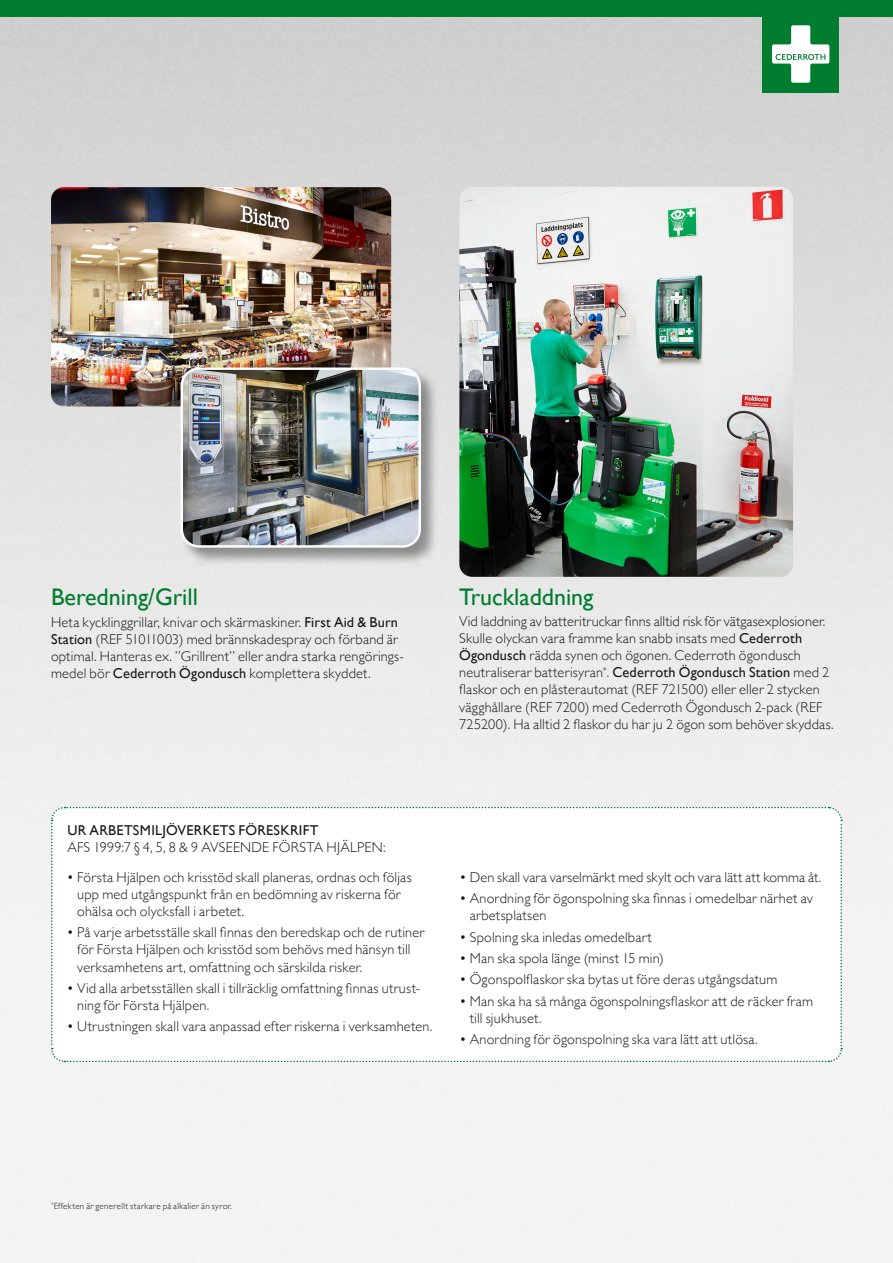
<style>
.page{position:relative;width:893px;height:1263px;background:#fff}
.page>*{position:absolute;margin:0;border:0;box-sizing:border-box;transform-origin:0 0}
.t1{font:24px "Gill Sans";color:#007d2f}
.t2{font:300 14.25px/17.1px "Gill Sans";letter-spacing:.015em;color:#181816}
.t3{font:14.25px "Gill Sans";letter-spacing:.02em;color:#181816}
.t4{font:300 9px "Gill Sans";letter-spacing:.035em;color:#181816}
.s1{font-weight:400}
</style>
<div class="page">
<img style="left:0;top:17px;width:893px;height:1246px">
<img style="left:51px;top:187px;width:340px;height:219px">
<div style="left:181px;top:367px;width:258px;height:199px;background:#181816;opacity:.43"></div>
<img style="left:182px;top:369px;width:238px;height:177px">
<div style="left:181px;top:367px;width:240px;height:181px;border:2px solid #fff;border-radius:17px"></div>
<img style="left:459px;top:187px;width:334px;height:390px">
<svg style="left:50px;top:806px;width:793px;height:257px"></svg>
<div style="left:0;top:0;width:893px;height:17px;background:#007d2f"></div>
<div style="left:762px;top:16px;width:77px;height:76px;background:#007d2f"></div>
<svg style="left:772px;top:25px;width:57px;height:58px"></svg>
<h1 class="t1" style="left:51px;top:583px;width:149px">Beredning/Grill</h1>
<h1 class="t1" style="left:459px;top:583px;width:136px">Truckladdning</h1>
<p class="t2" style="left:51px;top:613px;width:354px">Heta kycklinggrillar, knivar och skärmaskiner. <span class="s1">First Aid &amp; Burn Station</span> (REF 51011003) med brännskadespray och förband är optimal. Hanteras ex. ”Grillrent” eller andra starka rengörings&shy;medel bör <span class="s1">Cederroth Ögondusch</span> komplettera skyddet.</p>
<p class="t2" style="left:459px;top:612px;width:376px">Vid laddning av batteritruckar finns alltid risk för vätgasexplosioner.<br>Skulle olyckan vara framme kan snabb insats med <span class="s1">Cederroth Ögondusch</span> rädda synen och ögonen. Cederroth ögondusch neutraliserar batterisyran<sup>*</sup>. <span class="s1">Cederroth Ögondusch Station</span> med 2 flaskor och en plåsterautomat (REF 721500) eller eller 2 stycken vägghållare (REF 7200) med Cederroth Ögondusch 2-pack (REF 725200). Ha alltid 2 flaskor du har ju 2 ögon som behöver skyddas.</p>
<p class="t3" style="left:67px;top:821px;width:253px">UR ARBETSMILJÖVERKETS FÖRESKRIFT</p>
<p class="t2" style="left:67px;top:838px;width:320px">AFS 1999:7 § 4, 5, 8 &amp; 9 AVSEENDE FÖRSTA HJÄLPEN:</p>
<p class="t2" style="left:77px;top:868px;width:336px;text-indent:-10px">• Första Hjälpen och krisstöd skall planeras, ordnas och följas upp med utgångspunkt från en bedömning av riskerna för ohälsa och olycksfall i arbetet.</p>
<p class="t2" style="left:77px;top:923px;width:349px;text-indent:-10px">• På varje arbetsställe skall finnas den beredskap och de rutiner för Första Hjälpen och krisstöd som behövs med hänsyn till verksamhetens art, omfattning och särskilda risker.</p>
<p class="t2" style="left:77px;top:979px;width:344px;text-indent:-10px">• Vid alla arbetsställen skall i tillräcklig omfattning finnas utrust&shy;ning för Första Hjälpen.</p>
<p class="t2" style="left:67px;top:1017px;width:367px">• Utrustningen skall vara anpassad efter riskerna i verksamheten.</p>
<p class="t2" style="left:459px;top:868px;width:363px">• Den skall vara varselmärkt med skylt och vara lätt att komma åt.</p>
<p class="t2" style="left:470px;top:889px;width:345px;text-indent:-10px">• Anordning för ögonspolning ska finnas i omedelbar närhet av arbetsplatsen</p>
<p class="t2" style="left:459px;top:928px;width:194px">• Spolning ska inledas omedelbart</p>
<p class="t2" style="left:459px;top:949px;width:206px">• Man ska spola länge (minst 15 min)</p>
<p class="t2" style="left:459px;top:970px;width:319px">• Ögonspolflaskor ska bytas ut före deras utgångsdatum</p>
<p class="t2" style="left:470px;top:992px;width:345px;text-indent:-10px">• Man ska ha så många ögonspolningsflaskor att de räcker fram till sjukhuset.</p>
<p class="t2" style="left:459px;top:1030px;width:300px">• Anordning för ögonspolning ska vara lätt att utlösa.</p>
<p class="t4" style="left:51px;top:1199px;width:183px"><sup>*</sup>Effekten är generellt starkare på alkalier än syror.</p>
</div>
